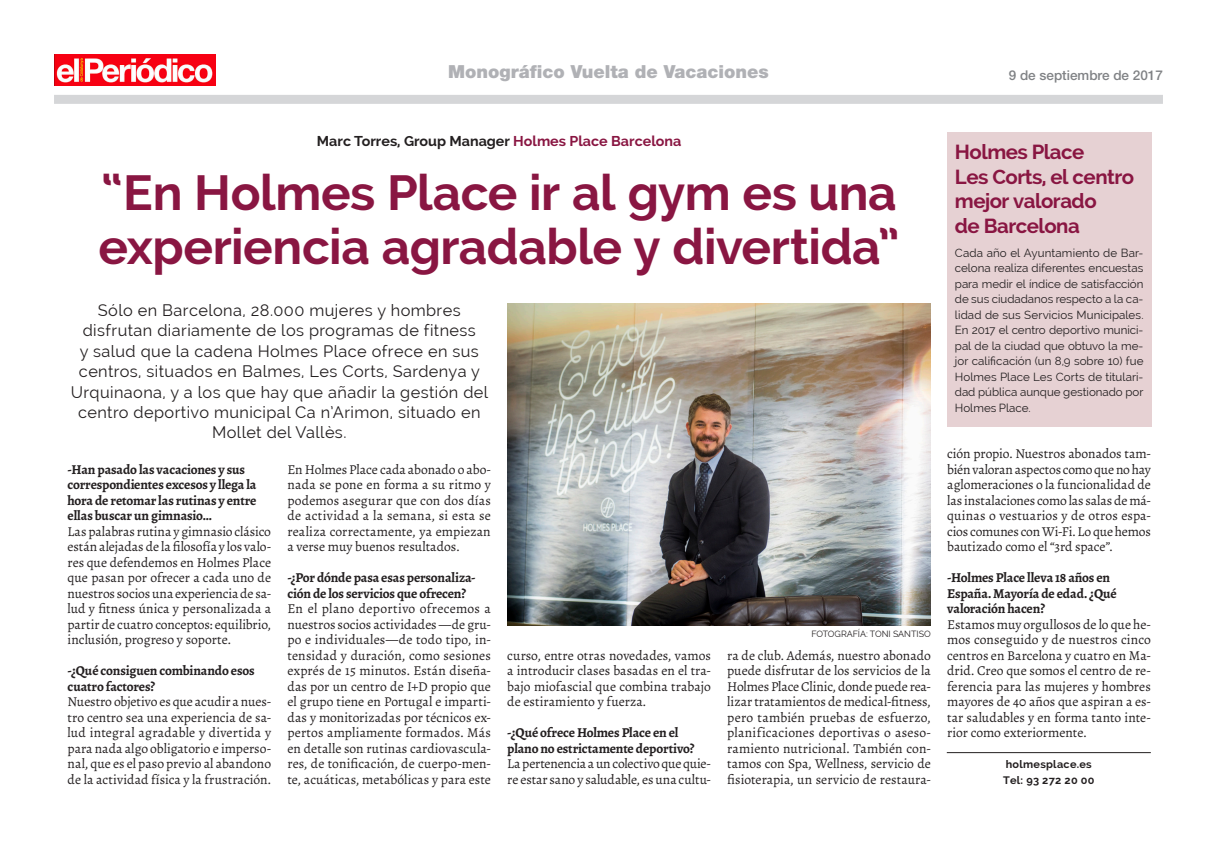
<style>
.page{position:relative;width:1217px;height:851px;background:#fff}
.page>*{position:absolute;margin:0;border:0;box-sizing:border-box;transform-origin:0 0}
.t1{font:700 49.35px/53.8px "Raleway";letter-spacing:-.01em;color:#891642}
.t2{font:700 20.4px/24.5px "Raleway";letter-spacing:-.025em;color:#891642}
.t3{font:900 18px "Helvetica Neue LT Std";color:#b0b1b5}
.t4{font:16.35px/20.4px "Raleway";letter-spacing:.025em;color:#231f20;text-align:center}
.t5{font:700 14.25px "Raleway";color:#231f20}
.t6{font:13.65px/15.5px "Alegreya";color:#231f20;text-align:justify}
.t7{font:700 13.65px/15.5px "Alegreya";letter-spacing:-.015em;color:#231f20}
.t8{font:500 13.5px "Helvetica Neue LT Std";color:#808285}
.t9{font:11.55px/15.5px "Raleway";color:#231f20;text-align:justify}
.t10{font:700 10.8px/15.5px "Raleway";letter-spacing:.025em;color:#231f20}
.t11{font:8.85px "Raleway";color:#231f20}
.s1{color:#891642}
</style>
<div class="page">
<div style="left:54px;top:95px;width:1108px;height:9px;background:#d5d6d8"></div>
<img style="left:54px;top:54px;width:162px;height:31px">
<hr style="left:946px;top:752px;width:204px;height:1px;background:#231f20">
<div style="left:946px;top:132px;width:204px;height:295px;background:#e6d1d3"></div>
<img style="left:507px;top:303px;width:423px;height:322px">
<h3 class="t3" style="left:448px;top:61px;width:322px">Monográfico Vuelta de Vacaciones</h3>
<p class="t8" style="left:1008px;top:67px;width:156px">9 de septiembre de 2017</p>
<p class="t5" style="left:317px;top:133px;width:366px">Marc Torres, Group Manager <span class="s1">Holmes Place Barcelona</span></p>
<h2 class="t2" style="left:954px;top:140px;width:181px">Holmes Place<br>Les Corts, el centro mejor valorado<br>de Barcelona</h2>
<p class="t9" style="left:954px;top:245px;width:190px">Cada año el Ayuntamiento de Bar&shy;celona realiza diferentes encuestas para medir el índice de satisfacción de sus ciudadanos respecto a la ca&shy;lidad de sus Servicios Municipales.<br>En 2017 el centro deportivo munici&shy;pal de la ciudad que obtuvo la me&shy;jor calificación (un 8,9 sobre 10) fue Holmes Place Les Corts de titulari&shy;dad pública aunque gestionado por Holmes Place.</p>
<h1 class="t1" style="left:99px;top:166px;width:802px">“En Holmes Place ir al gym es una experiencia agradable y divertida”</h1>
<p class="t4" style="left:71px;top:300px;width:419px">Sólo en Barcelona, 28.000 mujeres y hombres disfrutan diariamente de los programas de fitness<br>y salud que la cadena Holmes Place ofrece en sus centros, situados en Balmes, Les Corts, Sardenya y Urquinaona, y a los que hay que añadir la gestión del centro deportivo municipal Ca n’Arimon, situado en Mollet del Vallès.</p>
<p class="t7" style="left:68px;top:461px;width:190px">-Han pasado las vacaciones y sus correspondientes excesos y llega la hora de retomar las rutinas y entre ellas buscar un gimnasio…</p>
<p class="t6" style="left:68px;top:523px;width:205px">Las palabras rutina y gimnasio clásico están alejadas de la filosofía y los valo&shy;res que defendemos en Holmes Place que pasan por ofrecer a cada uno de nuestros socios una experiencia de sa&shy;lud y fitness única y personalizada a partir de cuatro conceptos: equilibrio, inclusión, progreso y soporte.</p>
<p class="t7" style="left:68px;top:662px;width:188px">-¿Qué consiguen combinando esos cuatro factores?</p>
<p class="t6" style="left:68px;top:694px;width:205px">Nuestro objetivo es que acudir a nues&shy;tro centro sea una experiencia de sa&shy;lud integral agradable y divertida y para nada algo obligatorio e imperso&shy;nal, que es el paso previo al abandono de la actividad física y la frustración.</p>
<p class="t6" style="left:946px;top:446px;width:205px">ción propio. Nuestros abonados tam&shy;bién valoran aspectos como que no hay aglomeraciones o la funcionalidad de las instalaciones como las salas de má&shy;quinas o vestuarios y de otros espa&shy;cios comunes con Wi-Fi. Lo que hemos bautizado como el “3rd space”.</p>
<p class="t7" style="left:946px;top:570px;width:171px">-Holmes Place lleva 18 años en<br>España. Mayoría de edad. ¿Qué valoración hacen?</p>
<p class="t6" style="left:946px;top:616px;width:205px">Estamos muy orgullosos de lo que he&shy;mos conseguido y de nuestros cinco centros en Barcelona y cuatro en Ma&shy;drid. Creo que somos el centro de re&shy;ferencia para las mujeres y hombres mayores de 40 años que aspiran a es&shy;tar saludables y en forma tanto inte&shy;rior como exteriormente.</p>
<p class="t6" style="left:287px;top:461px;width:205px">En Holmes Place cada abonado o abo&shy;nada se pone en forma a su ritmo y podemos asegurar que con dos días de actividad a la semana, si esta se realiza correctamente, ya empiezan a verse muy buenos resultados.</p>
<p class="t7" style="left:287px;top:570px;width:190px">-¿Por dónde pasa esas personaliza&shy;ción de los servicios que ofrecen?</p>
<p class="t6" style="left:287px;top:601px;width:205px">En el plano deportivo ofrecemos a nuestros socios actividades —de gru&shy;po e individuales—de todo tipo, in&shy;tensidad y duración, como sesiones exprés de 15 minutos. Están diseña&shy;das por un centro de I+D propio que el grupo tiene en Portugal e imparti&shy;das y monitorizadas por técnicos ex&shy;pertos ampliamente formados. Más en detalle son rutinas cardiovascula&shy;res, de tonificación, de cuerpo-men&shy;te, acuáticas, metabólicas y para este</p>
<p class="t11" style="left:811px;top:628px;width:121px">FOTOGRAFÍA: TONI SANTISO</p>
<p class="t6" style="left:507px;top:647px;width:205px">curso, entre otras novedades, vamos a introducir clases basadas en el tra&shy;bajo miofascial que combina trabajo de estiramiento y fuerza.</p>
<p class="t7" style="left:507px;top:724px;width:189px">-¿Qué ofrece Holmes Place en el plano no estrictamente deportivo?</p>
<p class="t6" style="left:507px;top:755px;width:205px">La pertenencia a un colectivo que quie&shy;re estar sano y saludable, es una cultu-</p>
<p class="t10" style="left:1002px;top:756px;width:93px">holmesplace.es<br>Tel: 93 272 20 00</p>
<p class="t6" style="left:727px;top:647px;width:205px">ra de club. Además, nuestro abonado puede disfrutar de los servicios de la Holmes Place Clinic, donde puede rea&shy;lizar tratamientos de medical-fitness, pero también pruebas de esfuerzo, planificaciones deportivas o aseso&shy;ramiento nutricional. También con&shy;tamos con Spa, Wellness, servicio de fisioterapia, un servicio de restaura-</p>
</div>
